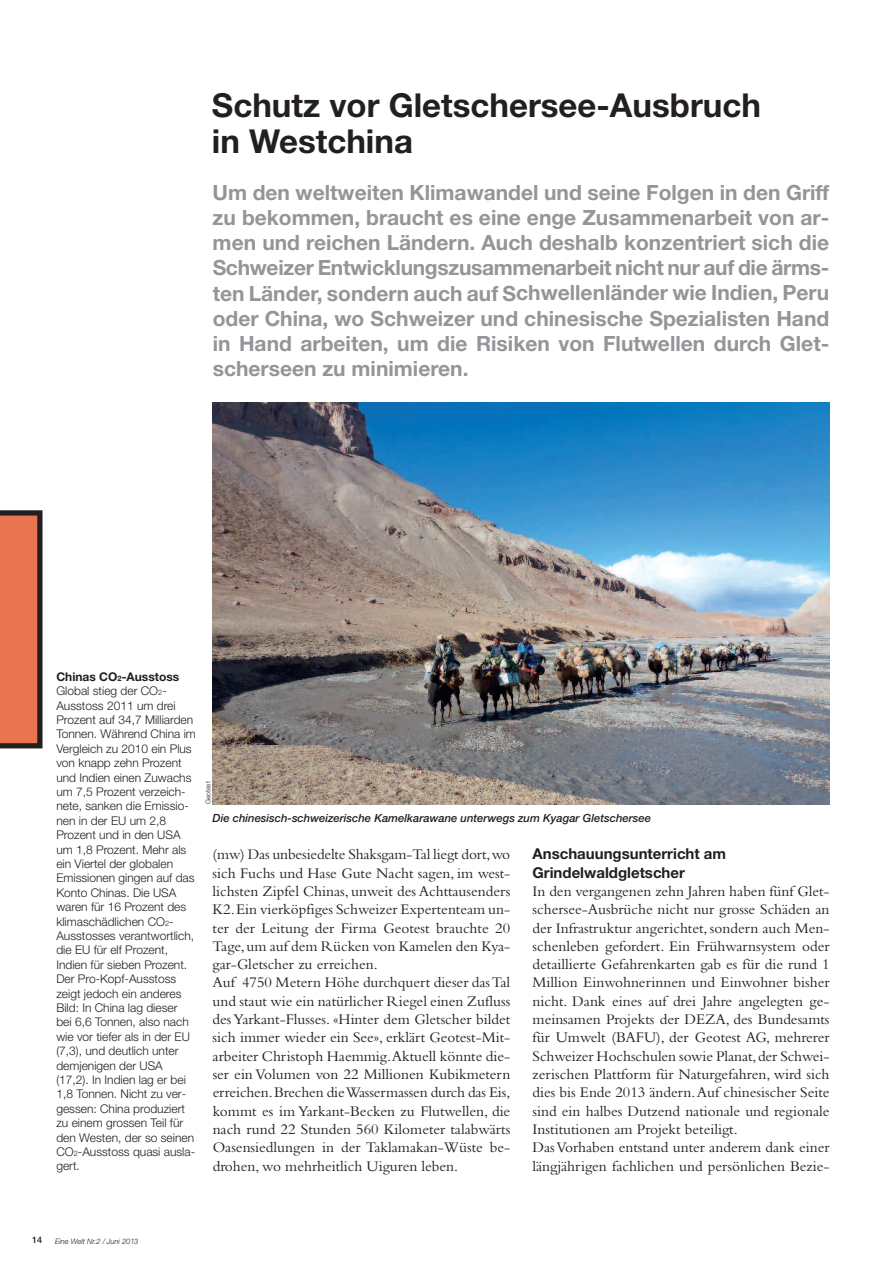
<style>
.page{position:relative;width:893px;height:1263px;background:#fff}
.page>*{position:absolute;margin:0;border:0;box-sizing:border-box;transform-origin:0 0}
.t1{font:700 33px/36px "Helvetica Neue";color:#231f20}
.t2{font:700 21px/25.2px "Helvetica Neue";color:#939598;text-align:justify}
.t3{font:15.3px/18.3px "Bembo";color:#231f20}
.t4{font:700 15px/18.3px "Helvetica Neue";color:#231f20}
.t5{font:300 12px/14.4px "Helvetica Neue";color:#231f20}
.t6{font:italic 500 11.25px "Helvetica Neue";color:#231f20}
.t7{font:500 9px "Helvetica Neue";color:#231f20}
.t8{font:italic 300 7.5px "Helvetica Neue";color:#231f20}
.t9{font:300 6.75px "Helvetica Neue";color:#231f20}
.s1{font-weight:700}
.s2{font-weight:700;font-size:7.5px}
.s3{font-size:7.5px}
</style>
<div class="page">
<img style="left:213px;top:402px;width:616px;height:402px">
<svg style="left:0;top:510px;width:43px;height:238px;background:#c8684a"></svg>
<h1 class="t1" style="left:212px;top:90px;width:550px">Schutz vor Gletschersee-Ausbruch in Westchina</h1>
<p class="t2" style="left:213px;top:181px;width:618px">Um den weltweiten Klimawandel und seine Folgen in den Griff zu bekommen, braucht es eine enge Zusammenarbeit von ar&shy;men und reichen Ländern. Auch deshalb konzentriert sich die Schweizer Entwicklungszusammenarbeit nicht nur auf die ärms&shy;ten Länder, sondern auch auf Schwellenländer wie Indien, Peru oder China, wo Schweizer und chinesische Spezialisten Hand in Hand arbeiten, um die Risiken von Flutwellen durch Glet&shy;scherseen zu minimieren.</p>
<p class="t5" style="left:56px;top:670px;width:141px"><span class="s1">Chinas CO</span><span class="s2">2</span><span class="s1">-Ausstoss<br></span>Global stieg der CO<span class="s3">2</span>-<br>Ausstoss 2011 um drei<br>Prozent auf 34,7 Milliarden<br>Tonnen. Während China im<br>Vergleich zu 2010 ein Plus von knapp zehn Prozent und Indien einen Zuwachs um 7,5 Prozent verzeich&shy;nete, sanken die Emissio&shy;nen in der EU um 2,8<br>Prozent und in den USA um 1,8 Prozent. Mehr als ein Viertel der globalen<br>Emissionen gingen auf das<br>Konto Chinas. Die USA waren für 16 Prozent des klimaschädlichen CO<span class="s3">2</span>-<br>Ausstosses verantwortlich, die EU für elf Prozent,<br>Indien für sieben Prozent.<br>Der Pro-Kopf-Ausstoss zeigt jedoch ein anderes<br>Bild: In China lag dieser<br>bei 6,6 Tonnen, also nach wie vor tiefer als in der EU (7,3), und deutlich unter demjenigen der USA (17,2). In Indien lag er bei<br>1,8 Tonnen. Nicht zu ver&shy;gessen: China produziert zu einem grossen Teil für den Westen, der so seinen<br>CO<span class="s3">2</span>-Ausstoss quasi ausla&shy;gert.</p>
<p class="t9" style="left:206px;top:804px;width:24px;rotate:-90deg">Geotest</p>
<p class="t6" style="left:213px;top:814px;width:440px">Die chinesisch-schweizerische Kamelkarawane unterwegs zum Kyagar Gletschersee</p>
<p class="t3" style="left:213px;top:847px;width:299px">(mw) Das unbesiedelte Shaksgam-Tal liegt dort,wo sich Fuchs und Hase Gute Nacht sagen, im west&shy;lichsten Zipfel Chinas, unweit des Achttausenders K2.Ein vierköpfiges Schweizer Expertenteam un&shy;ter der Leitung der Firma Geotest brauchte 20<br>Tage,um auf dem Rücken von Kamelen den Kya&shy;gar-Gletscher zu erreichen.<br>Auf 4750 Metern Höhe durchquert dieser dasTal und staut wie ein natürlicher Riegel einen Zufluss desYarkant-Flusses. «Hinter dem Gletscher bildet sich immer wieder ein See», erklärt Geotest-Mit&shy;arbeiter Christoph Haemmig.Aktuell könnte die&shy;ser ein Volumen von 22 Millionen Kubikmetern erreichen.Brechen dieWassermassen durch das Eis, kommt es im Yarkant-Becken zu Flutwellen, die nach rund 22 Stunden 560 Kilometer talabwärts Oasensiedlungen in der Taklamakan-Wüste be&shy;drohen, wo mehrheitlich Uiguren leben.</p>
<p class="t4" style="left:532px;top:846px;width:195px">Anschauungsunterricht am<br>Grindelwaldgletscher</p>
<p class="t3" style="left:532px;top:883px;width:299px">In den vergangenen zehn Jahren haben fünf Glet&shy;schersee-Ausbrüche nicht nur grosse Schäden an der Infrastruktur angerichtet, sondern auch Men&shy;schenleben gefordert. Ein Frühwarnsystem oder detaillierte Gefahrenkarten gab es für die rund 1<br>Million Einwohnerinnen und Einwohner bisher nicht. Dank eines auf drei Jahre angelegten ge&shy;meinsamen Projekts der DEZA, des Bundesamts für Umwelt (BAFU), der Geotest AG, mehrerer Schweizer Hochschulen sowie Planat,der Schwei&shy;zerischen Plattform für Naturgefahren, wird sich dies bis Ende 2013 ändern.Auf chinesischer Seite sind ein halbes Dutzend nationale und regionale Institutionen am Projekt beteiligt.<br>DasVorhaben entstand unter anderem dank einer längjährigen fachlichen und persönlichen Bezie-</p>
<p class="t7" style="left:32px;top:1237px;width:12px">14</p>
<p class="t8" style="left:55px;top:1238px;width:85px">Eine Welt Nr.2 / Juni 2013</p>
</div>
